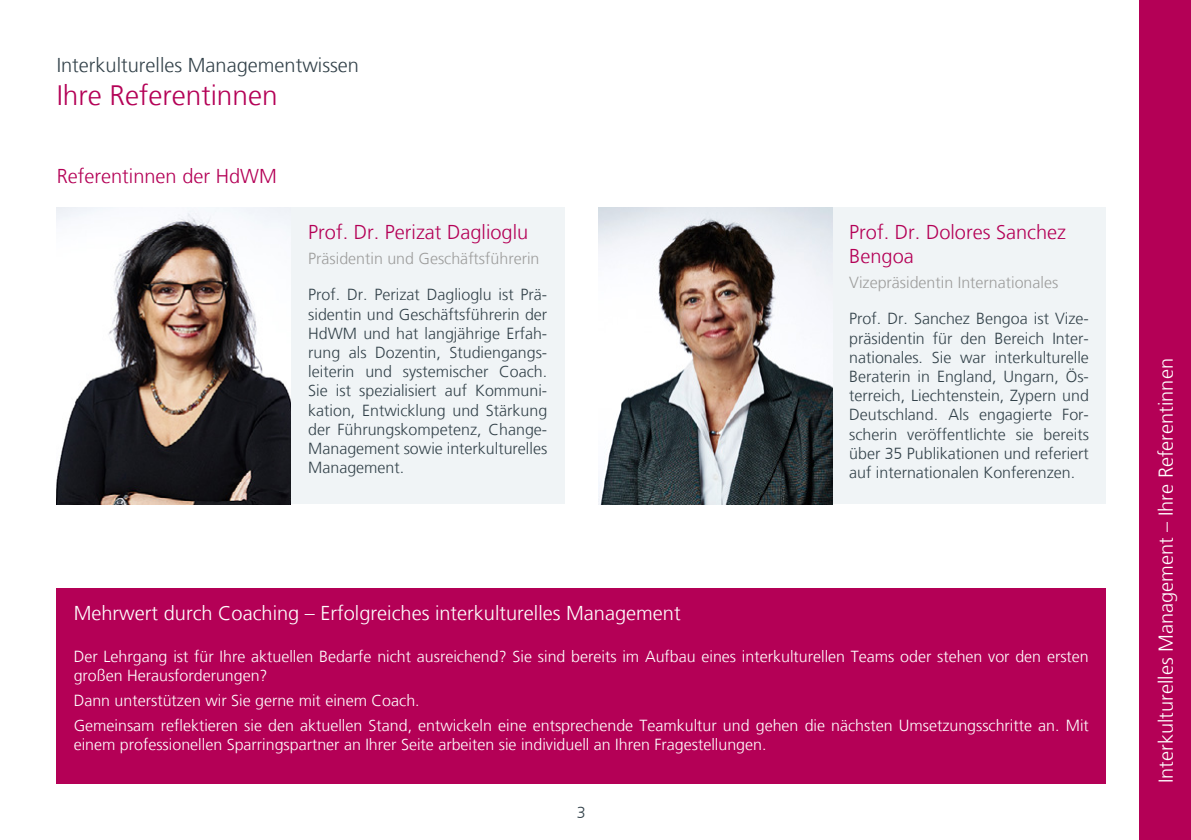
<style>
.page{position:relative;width:1191px;height:840px;background:#fff}
.page>*{position:absolute;margin:0;border:0;box-sizing:border-box;transform-origin:0 0}
.t1{font:300 28px "Frutiger LT";color:#b40056}
.t2{font:300 20px "Frutiger LT";color:#fff}
.t3{font:300 20px/24px "Frutiger LT";color:#b40056}
.t4{font:300 20px "Frutiger LT";color:#33424a}
.t5{font:300 16px/19.2px "Frutiger LT";color:#33424a;text-align:justify}
.t6{font:300 16px/19.2px "Frutiger LT";color:#fff}
.t7{font:300 16px "Frutiger LT";color:#9d9d9c}
</style>
<div class="page">
<div style="left:1140px;top:0;width:51px;height:839px;background:#b40056"></div>
<div style="left:291px;top:207px;width:273px;height:296px;background:#f0f4f6"></div>
<img style="left:57px;top:207px;width:234px;height:296px">
<div style="left:832px;top:207px;width:274px;height:296px;background:#f0f4f6"></div>
<img style="left:598px;top:207px;width:234px;height:296px">
<div style="left:57px;top:587px;width:1049px;height:195px;background:#b40056"></div>
<p class="t4" style="left:57px;top:53px;width:304px">Interkulturelles Managementwissen</p>
<h1 class="t1" style="left:57px;top:80px;width:222px">Ihre Referentinnen</h1>
<p class="t3" style="left:57px;top:164px;width:222px">Referentinnen der HdWM</p>
<p class="t3" style="left:308px;top:220px;width:222px">Prof. Dr. Perizat Daglioglu</p>
<p class="t7" style="left:308px;top:249px;width:233px">Präsidentin und Geschäftsführerin</p>
<p class="t5" style="left:308px;top:285px;width:240px">Prof. Dr. Perizat Daglioglu ist Prä&shy;sidentin und Geschäftsführerin der HdWM und hat langjährige Erfah&shy;rung als Dozentin, Studiengangs&shy;leiterin und systemischer Coach.<br>Sie ist spezialisiert auf Kommuni&shy;kation, Entwicklung und Stärkung der Führungskompetenz, Change-Management sowie interkulturelles Management.</p>
<p class="t3" style="left:849px;top:220px;width:218px">Prof. Dr. Dolores Sanchez<br>Bengoa</p>
<p class="t7" style="left:849px;top:273px;width:210px">Vizepräsidentin Internationales</p>
<p class="t5" style="left:849px;top:309px;width:241px">Prof. Dr. Sanchez Bengoa ist Vize&shy;präsidentin für den Bereich Inter&shy;nationales. Sie war interkulturelle Beraterin in England, Ungarn, Ös&shy;terreich, Liechtenstein, Zypern und Deutschland. Als engagierte For&shy;scherin veröffentlichte sie bereits über 35 Publikationen und referiert auf internationalen Konferenzen.</p>
<p class="t2" style="left:74px;top:601px;width:608px">Mehrwert durch Coaching – Erfolgreiches interkulturelles Management</p>
<p class="t6" style="left:74px;top:646px;width:1016px">Der Lehrgang ist für Ihre aktuellen Bedarfe nicht ausreichend? Sie sind bereits im Aufbau eines interkulturellen Teams oder stehen vor den ersten großen Herausforderungen?</p>
<p class="t6" style="left:74px;top:688px;width:1016px;line-height:24.8px">Dann unterstützen wir Sie gerne mit einem Coach.<br>Gemeinsam reflektieren sie den aktuellen Stand, entwickeln eine entsprechende Teamkultur und gehen die nächsten Umsetzungsschritte an. Mit</p>
<p class="t6" style="left:74px;top:734px;width:694px">einem professionellen Sparringspartner an Ihrer Seite arbeiten sie individuell an Ihren Fragestellungen.</p>
<p class="t5" style="left:577px;top:802px;width:10px">3</p>
<p class="t2" style="left:1154px;top:782px;width:426px;rotate:-90deg">Interkulturelles Management – Ihre Referentinnen</p>
</div>
